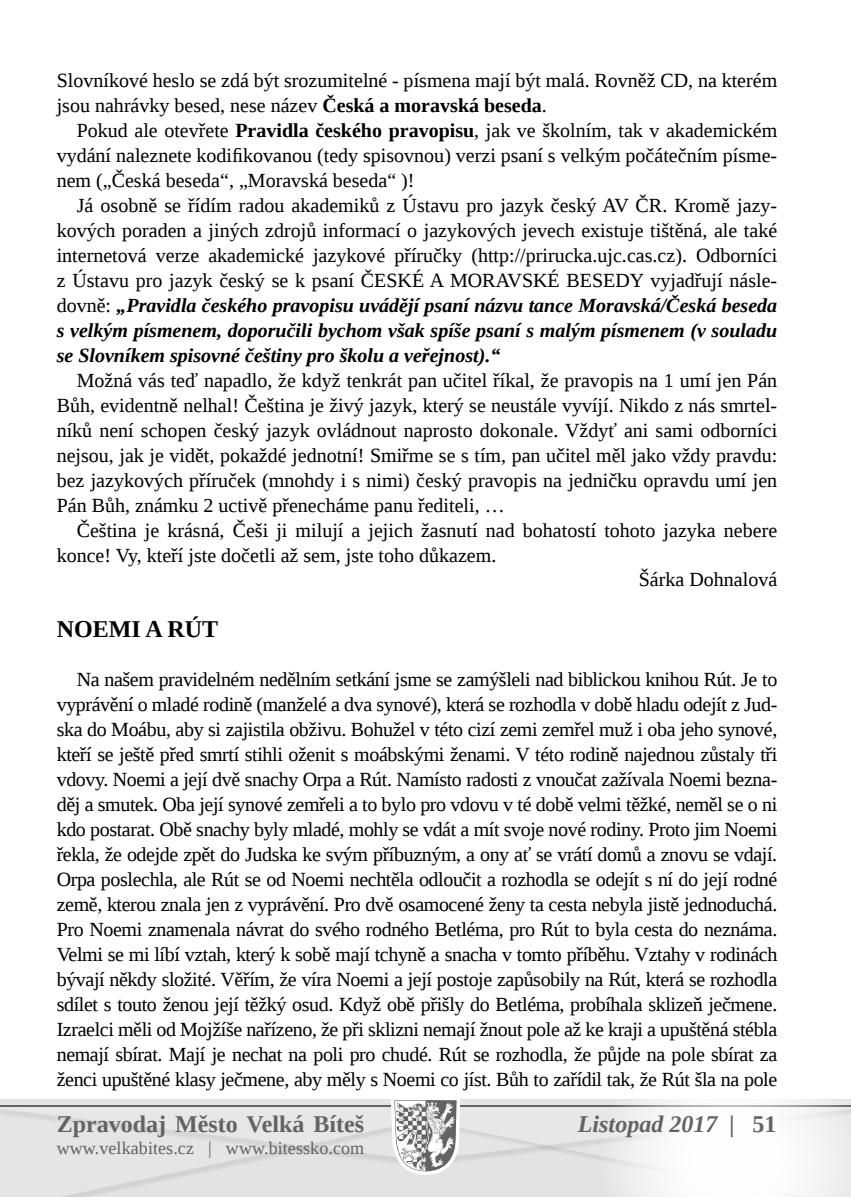
<style>
.page{position:relative;width:851px;height:1197px;background:#fff}
.page>*{position:absolute;margin:0;border:0;box-sizing:border-box;transform-origin:0 0}
.t1{font:700 24px "Liberation Serif";color:#646363}
.t2{font:italic 700 24px "Liberation Serif";color:#646363}
.t3{font:700 24px "Liberation Serif";color:#000}
.t4{font:20px/25px "Liberation Serif";color:#000;text-align:justify}
.t5{font:18px "Liberation Serif";letter-spacing:.005em;color:#646363}
.s1{font-weight:700}
.s2{font-weight:700;font-style:italic}
.s3{font-style:normal}
</style>
<div class="page">
<svg style="left:0;top:1099px;width:598px;height:97px;background:#ddd"></svg>
<svg style="left:598px;top:1099px;width:252px;height:97px"></svg>
<p class="t4" style="left:57px;top:68px;width:722px">Slovníkové heslo se zdá být srozumitelné - písmena mají být malá. Rovněž CD, na kterém jsou nahrávky besed, nese název <span class="s1">Česká a moravská beseda</span>.</p>
<p class="t4" style="left:57px;top:118px;width:722px;text-indent:20px">Pokud ale otevřete <span class="s1">Pravidla českého pravopisu</span>, jak ve školním, tak v akademickém vydání naleznete kodifikovanou (tedy spisovnou) verzi psaní s velkým počátečním písme&shy;nem („Česká beseda“, „Moravská beseda“ )!</p>
<p class="t4" style="left:57px;top:193px;width:722px;text-indent:20px">Já osobně se řídím radou akademiků z Ústavu pro jazyk český AV ČR. Kromě jazy&shy;kových poraden a jiných zdrojů informací o jazykových jevech existuje tištěná, ale také internetová verze akademické jazykové příručky (http://prirucka.ujc.cas.cz). Odborníci z Ústavu pro jazyk český se k psaní ČESKÉ A MORAVSKÉ BESEDY vyjadřují násle&shy;dovně: <span class="s2">„Pravidla českého pravopisu uvádějí psaní názvu tance Moravská/Česká beseda s velkým písmenem, doporučili bychom však spíše psaní s malým písmenem (v souladu se Slovníkem spisovné češtiny pro školu a veřejnost).“</span></p>
<p class="t4" style="left:57px;top:367px;width:722px;text-indent:20px">Možná vás teď napadlo, že když tenkrát pan učitel říkal, že pravopis na 1 umí jen Pán Bůh, evidentně nelhal! Čeština je živý jazyk, který se neustále vyvíjí. Nikdo z nás smrtel&shy;níků není schopen český jazyk ovládnout naprosto dokonale. Vždyť ani sami odborníci nejsou, jak je vidět, pokaždé jednotní! Smiřme se s tím, pan učitel měl jako vždy pravdu: bez jazykových příruček (mnohdy i s nimi) český pravopis na jedničku opravdu umí jen Pán Bůh, známku 2 uctivě přenecháme panu řediteli, …</p>
<p class="t4" style="left:77px;top:517px;width:702px">Čeština je krásná, Češi ji milují a jejich žasnutí nad bohatostí tohoto jazyka nebere</p>
<p class="t4" style="left:57px;top:542px;width:441px">konce! Vy, kteří jste dočetli až sem, jste toho důkazem.</p>
<p class="t4" style="left:638px;top:567px;width:140px">Šárka Dohnalová</p>
<p class="t3" style="left:57px;top:612px;width:163px">NOEMI A RÚT</p>
<p class="t4" style="left:57px;top:667px;width:722px;text-indent:20px">Na našem pravidelném nedělním setkání jsme se zamýšleli nad biblickou knihou Rút. Je to vyprávění o mladé rodině (manželé a dva synové), která se rozhodla v době hladu odejít z Jud&shy;ska do Moábu, aby si zajistila obživu. Bohužel v této cizí zemi zemřel muž i oba jeho synové, kteří se ještě před smrtí stihli oženit s moábskými ženami. V této rodině najednou zůstaly tři vdovy. Noemi a její dvě snachy Orpa a Rút. Namísto radosti z vnoučat zažívala Noemi bezna&shy;děj a smutek. Oba její synové zemřeli a to bylo pro vdovu v té době velmi těžké, neměl se o ni kdo postarat. Obě snachy byly mladé, mohly se vdát a mít svoje nové rodiny. Proto jim Noemi řekla, že odejde zpět do Judska ke svým příbuzným, a ony ať se vrátí domů a znovu se vdají.<br>Orpa poslechla, ale Rút se od Noemi nechtěla odloučit a rozhodla se odejít s ní do její rodné země, kterou znala jen z vyprávění. Pro dvě osamocené ženy ta cesta nebyla jistě jednoduchá.<br>Pro Noemi znamenala návrat do svého rodného Betléma, pro Rút to byla cesta do neznáma.<br>Velmi se mi líbí vztah, který k sobě mají tchyně a snacha v tomto příběhu. Vztahy v rodinách bývají někdy složité. Věřím, že víra Noemi a její postoje zapůsobily na Rút, která se rozhodla sdílet s touto ženou její těžký osud. Když obě přišly do Betléma, probíhala sklizeň ječmene.<br>Izraelci měli od Mojžíše nařízeno, že při sklizni nemají žnout pole až ke kraji a upuštěná stébla nemají sbírat. Mají je nechat na poli pro chudé. Rút se rozhodla, že půjde na pole sbírat za ženci upuštěné klasy ječmene, aby měly s Noemi co jíst. Bůh to zařídil tak, že Rút šla na pole</p>
<p class="t1" style="left:57px;top:1107px;width:309px">Zpravodaj Město Velká Bíteš</p>
<p class="t5" style="left:57px;top:1135px;width:309px">www.velkabites.cz | www.bitessko.com</p>
<p class="t2" style="left:578px;top:1108px;width:200px">Listopad 2017 | <span class="s3">51</span></p>
</div>
